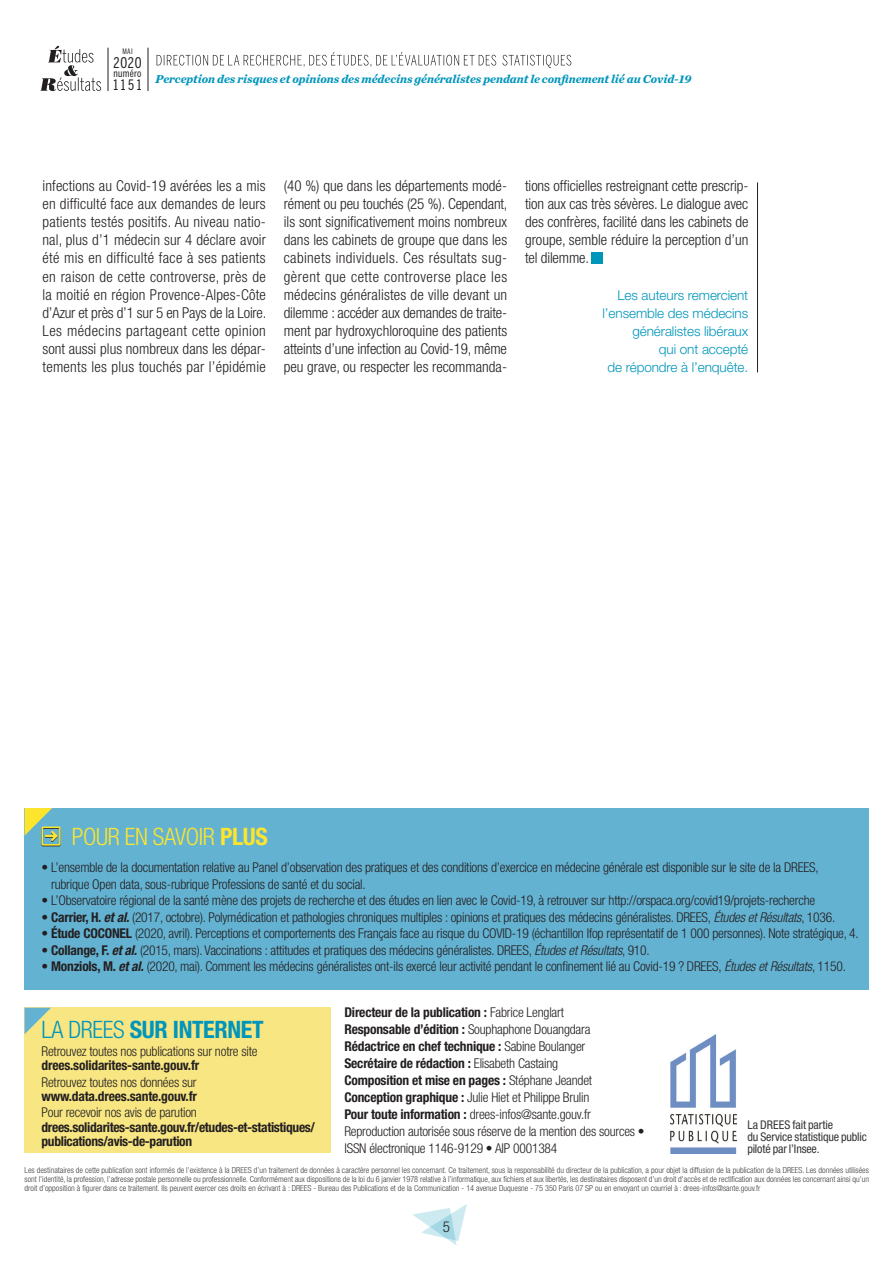
<style>
.page{position:relative;width:893px;height:1263px;background:#fff}
.page>*{position:absolute;margin:0;border:0;box-sizing:border-box;transform-origin:0 0}
.t1{font:700 condensed 24px "Helvetica Neue LT Std";letter-spacing:-.015em;color:#0095bb}
.POUR_EN_SAVOIR_PLUS{font:300 condensed 24px "Helvetica Neue LT Std";letter-spacing:-.015em;color:#fce52c}
.TXT{font:300 condensed 15px/18.1px "Helvetica Neue LT Std";color:#231f20;text-align:justify}
.t2{font:14.7px "Benton Sans Comp";color:#231f20}
.t3{font:14.25px "Benton Sans Comp";color:#231f20}
.t4{font:300 condensed 13.5px/17px "Helvetica Neue LT Std";letter-spacing:-.015em;color:#231f20}
.t5{font:700 condensed 13.5px/14.2px "Helvetica Neue LT Std";letter-spacing:-.025em;color:#231f20}
.REMERCIEMENTS{font:300 13.5px/18.1px "Helvetica Neue LT Std";letter-spacing:-.005em;color:#0095bb;text-align:right}
.t6{font:italic 700 12px "Chronicle Text G4";letter-spacing:-.005em;color:#0095bb}
.t7{font:condensed 12px/11.9px "Helvetica Neue LT Std";letter-spacing:-.01em;color:#363536}
.t8{font:10.5px "Benton Sans Comp";letter-spacing:.025em;color:#231f20}
.t9{font:300 condensed 8.25px/9px "Helvetica Neue LT Std";color:#3e3e3f;text-align:justify}
.t10{font:7.5px "Benton Sans Comp";color:#231f20}
.s1{font-weight:700}
.s2{font-weight:700;font-style:italic}
.s3{font-style:italic}
.s4{font-weight:300}
</style>
<div class="page">
<hr style="left:108px;top:48px;width:1px;height:43px;background:#231f20">
<hr style="left:148px;top:48px;width:1px;height:43px;background:#231f20">
<svg style="left:157px;top:52px;width:414px;height:16px"></svg>
<svg style="left:40px;top:46px;width:61px;height:45px"></svg>
<svg style="left:412px;top:1204px;width:55px;height:41px"></svg>
<div style="left:25px;top:1008px;width:306px;height:145px;background:#f7e682"></div>
<svg style="left:25px;top:1008px;width:26px;height:26px"></svg>
<img style="left:670px;top:1034px;width:67px;height:119px">
<hr style="left:757px;top:182px;width:1px;height:190px;background:#231f20">
<div style="left:25px;top:808px;width:844px;height:181px;background:#64b2d2"></div>
<svg style="left:25px;top:808px;width:36px;height:38px"></svg>
<div style="left:592px;top:252px;width:11px;height:11px;background:#0095bb"></div>
<p class="t10" style="left:122px;top:47px;width:9px">Mai</p>
<p class="t2" style="left:114px;top:54px;width:30px">2020</p>
<p class="t8" style="left:114px;top:67px;width:30px">numéro</p>
<p class="t3" style="left:114px;top:77px;width:30px">1151</p>
<p class="t6" style="left:156px;top:69px;width:537px">Perception des risques et opinions des médecins généralistes pendant le confinement lié au Covid-19</p>
<p class="TXT" style="left:43px;top:176px;width:225px">infections au Covid-19 avérées les a mis en difficulté face aux demandes de leurs patients testés positifs. Au niveau natio&shy;nal, plus d’1 médecin sur 4 déclare avoir été mis en difficulté face à ses patients en raison de cette controverse, près de la moitié en région Provence-Alpes-Côte d’Azur et près d’1 sur 5 en Pays de la Loire.<br>Les médecins partageant cette opinion sont aussi plus nombreux dans les dépar&shy;tements les plus touchés par l’épidémie</p>
<p class="TXT" style="left:284px;top:176px;width:225px">(40 %) que dans les départements modé&shy;rément ou peu touchés (25 %). Cependant, ils sont significativement moins nombreux dans les cabinets de groupe que dans les cabinets individuels. Ces résultats sug&shy;gèrent que cette controverse place les médecins généralistes de ville devant un dilemme : accéder aux demandes de traite&shy;ment par hydroxychloroquine des patients atteints d’une infection au Covid-19, même peu grave, ou respecter les recommanda-</p>
<p class="TXT" style="left:525px;top:176px;width:225px">tions officielles restreignant cette prescrip&shy;tion aux cas très sévères. Le dialogue avec des confrères, facilité dans les cabinets de groupe, semble réduire la perception d’un tel dilemme.</p>
<p class="REMERCIEMENTS" style="left:602px;top:286px;width:147px">Les auteurs remercient l’ensemble des médecins généralistes libéraux<br>qui ont accepté<br>de répondre à l’enquête.</p>
<p class="POUR_EN_SAVOIR_PLUS" style="left:72px;top:823px;width:197px">POUR EN SAVOIR <span class="s1">PLUS</span></p>
<p class="t4" style="left:51px;top:859px;width:769px;line-height:16.5px;text-indent:-10px">• L’ensemble de la documentation relative au Panel d’observation des pratiques et des conditions d’exercice en médecine générale est disponible sur le site de la DREES, rubrique Open data, sous-rubrique Professions de santé et du social.</p>
<p class="t4" style="left:42px;top:892px;width:775px">• L’Observatoire régional de la santé mène des projets de recherche et des études en lien avec le Covid-19, à retrouver sur http://orspaca.org/covid19/projets-recherche</p>
<p class="t4" style="left:42px;top:908px;width:795px">• <span class="s1">Carrier, H.</span> <span class="s2">et al.</span> (2017, octobre). Polymédication et pathologies chroniques multiples : opinions et pratiques des médecins généralistes. DREES, <span class="s3">Études et Résultats</span>, 1036.</p>
<p class="t4" style="left:42px;top:925px;width:819px">• <span class="s1">Étude COCONEL</span> (2020, avril). Perceptions et comportements des Français face au risque du COVID-19 (échantillon Ifop représentatif de 1 000 personnes). Note stratégique, 4.</p>
<p class="t4" style="left:42px;top:941px;width:610px">• <span class="s1">Collange, F.</span> <span class="s2">et al.</span> (2015, mars). Vaccinations : attitudes et pratiques des médecins généralistes. DREES, <span class="s3">Études et Résultats</span>, 910.</p>
<p class="t4" style="left:42px;top:958px;width:806px">• <span class="s1">Monziols, M.</span> <span class="s2">et al.</span> (2020, mai). Comment les médecins généralistes ont-ils exercé leur activité pendant le confinement lié au Covid-19 ? DREES, <span class="s3">Études et Résultats</span>, 1150.</p>
<h1 class="t1" style="left:42px;top:1014px;width:223px"><span class="s4">LA DREES</span> SUR INTERNET</h1>
<p class="t4" style="left:42px;top:1043px;width:218px">Retrouvez toutes nos publications sur notre site</p>
<p class="t5" style="left:42px;top:1058px;width:159px">drees.solidarites-sante.gouv.fr</p>
<p class="t4" style="left:42px;top:1073px;width:157px">Retrouvez toutes nos données sur</p>
<p class="t5" style="left:42px;top:1089px;width:157px">www.data.drees.sante.gouv.fr</p>
<p class="t4" style="left:42px;top:1104px;width:157px">Pour recevoir nos avis de parution</p>
<p class="t5" style="left:42px;top:1119px;width:275px">drees.solidarites-sante.gouv.fr/etudes-et-statistiques/ publications/avis-de-parution</p>
<p class="t4" style="left:344px;top:1004px;width:302px"><span class="s1">Directeur de la publication :</span> Fabrice Lenglart<br><span class="s1">Responsable d’édition :</span> Souphaphone Douangdara <span class="s1">Rédactrice en chef technique :</span> Sabine Boulanger<br><span class="s1">Secrétaire de rédaction :</span> Elisabeth Castaing<br><span class="s1">Composition et mise en pages :</span> Stéphane Jeandet <span class="s1">Conception graphique :</span> Julie Hiet et Philippe Brulin<br><span class="s1">Pour toute information :</span> drees-infos@sante.gouv.fr Reproduction autorisée sous réserve de la mention des sources • ISSN électronique 1146-9129 • AIP 0001384</p>
<p class="t7" style="left:747px;top:1119px;width:121px">La DREES fait partie<br>du Service statistique public piloté par l’Insee.</p>
<p class="t9" style="left:25px;top:1165px;width:846px">Les destinataires de cette publication sont informés de l’existence à la DREES d’un traitement de données à caractère personnel les concernant. Ce traitement, sous la responsabilité du directeur de la publication, a pour objet la diffusion de la publication de la DREES. Les données utilisées sont l’identité, la profession, l’adresse postale personnelle ou professionnelle. Conformément aux dispositions de la loi du 6 janvier 1978 relative à l’informatique, aux fichiers et aux libertés, les destinataires disposent d’un droit d’accès et de rectification aux données les concernant ainsi qu’un droit d’opposition à figurer dans ce traitement. Ils peuvent exercer ces droits en écrivant à : DREES - Bureau des Publications et de la Communication - 14 avenue Duquesne - 75 350 Paris 07 SP ou en envoyant un courriel à : drees-infos@sante.gouv.fr</p>
<p class="TXT" style="left:443px;top:1218px;width:9px">5</p>
</div>
